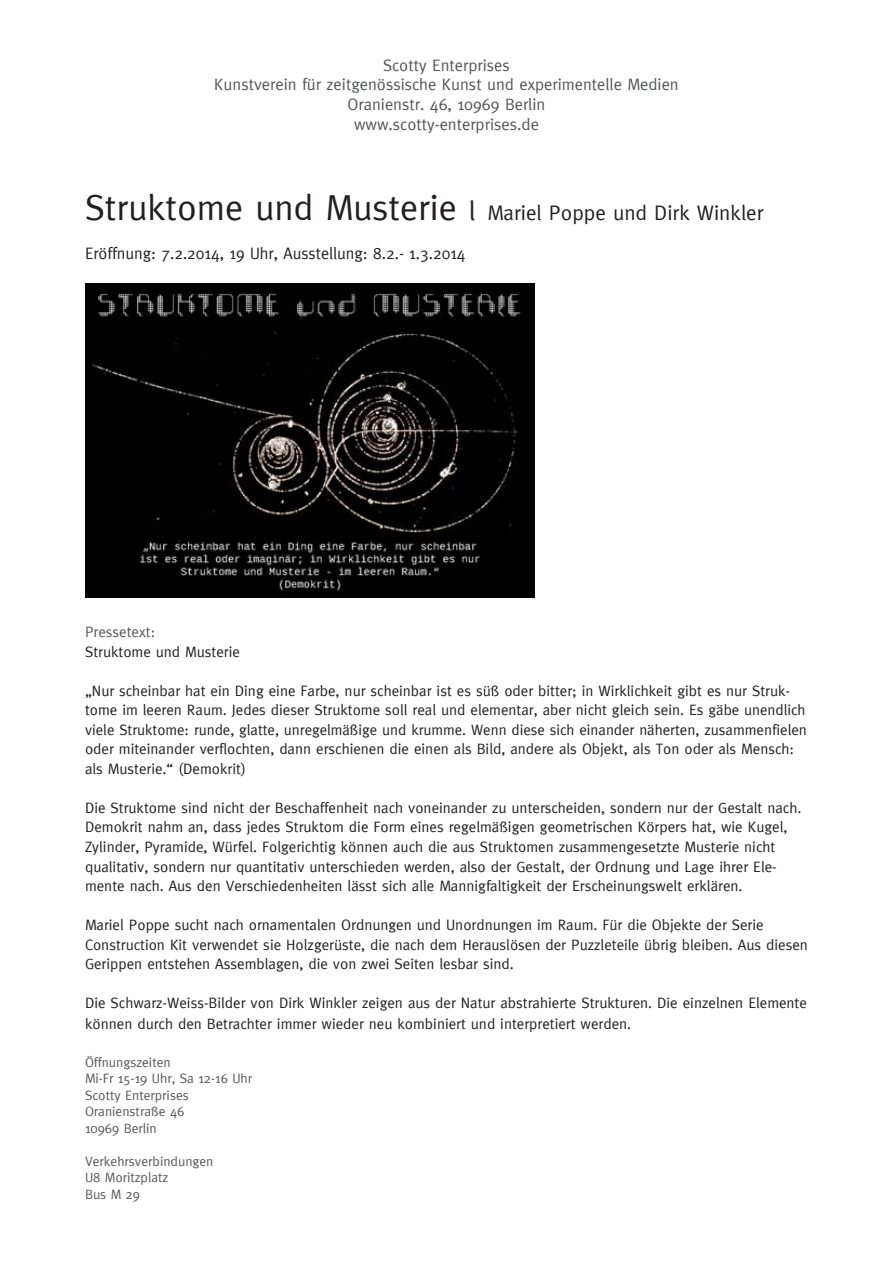
<style>
.page{position:relative;width:893px;height:1263px;background:#fff}
.page>*{position:absolute;margin:0;border:0;box-sizing:border-box;transform-origin:0 0}
.t1{font:21px "Meta Normal";color:#231f20}
.t2{font:16.5px/19.8px "Meta Normal";color:#545557;text-align:center}
.t3{font:16.5px "Meta Normal";color:#231f20}
.t4{font:15px/19.5px "Meta Normal";color:#231f20}
.t5{font:15px "Meta Normal";color:#57585a}
.t6{font:13.5px/16.5px "Meta Normal";color:#57585a}
.s1{font-size:36px}
.s2{font-size:27px}
</style>
<div class="page">
<img style="left:85px;top:284px;width:449px;height:313px">
<p class="t2" style="left:214px;top:55px;width:466px">Scotty Enterprises<br>Kunstverein für zeitgenössische Kunst und experimentelle Medien Oranienstr. 46, 10969 Berlin<br>www.scotty-enterprises.de</p>
<h1 class="t1" style="left:85px;top:201px;width:680px"><span class="s1">Struktome und Musterie</span> <span class="s2">l</span> Mariel Poppe und Dirk Winkler</h1>
<p class="t3" style="left:85px;top:244px;width:382px">Eröffnung: 7.2.2014, 19 Uhr, Ausstellung: 8.2.- 1.3.2014</p>
<p class="t5" style="left:85px;top:624px;width:72px">Pressetext:</p>
<p class="t4" style="left:85px;top:642px;width:156px">Struktome und Musterie</p>
<p class="t4" style="left:85px;top:681px;width:723px">„Nur scheinbar hat ein Ding eine Farbe, nur scheinbar ist es süß oder bitter; in Wirklichkeit gibt es nur Struk&shy;tome im leeren Raum. Jedes dieser Struktome soll real und elementar, aber nicht gleich sein. Es gäbe unendlich viele Struktome: runde, glatte, unregelmäßige und krumme. Wenn diese sich einander näherten, zusammenfielen oder miteinander verflochten, dann erschienen die einen als Bild, andere als Objekt, als Ton oder als Mensch: als Musterie.“ (Demokrit)</p>
<p class="t4" style="left:85px;top:798px;width:718px">Die Struktome sind nicht der Beschaffenheit nach voneinander zu unterscheiden, sondern nur der Gestalt nach.<br>Demokrit nahm an, dass jedes Struktom die Form eines regelmäßigen geometrischen Körpers hat, wie Kugel, Zylinder, Pyramide, Würfel. Folgerichtig können auch die aus Struktomen zusammengesetzte Musterie nicht qualitativ, sondern nur quantitativ unterschieden werden, also der Gestalt, der Ordnung und Lage ihrer Ele&shy;mente nach. Aus den Verschiedenheiten lässt sich alle Mannigfaltigkeit der Erscheinungswelt erklären.</p>
<p class="t4" style="left:85px;top:915px;width:724px">Mariel Poppe sucht nach ornamentalen Ordnungen und Unordnungen im Raum. Für die Objekte der Serie<br>Construction Kit verwendet sie Holzgerüste, die nach dem Herauslösen der Puzzleteile übrig bleiben. Aus diesen<br>Gerippen entstehen Assemblagen, die von zwei Seiten lesbar sind.</p>
<p class="t4" style="left:85px;top:992px;width:723px;line-height:21px">Die Schwarz-Weiss-Bilder von Dirk Winkler zeigen aus der Natur abstrahierte Strukturen. Die einzelnen Elemente können durch den Betrachter immer wieder neu kombiniert und interpretiert werden.</p>
<p class="t6" style="left:85px;top:1053px;width:169px">Öffnungszeiten<br>Mi-Fr 15-19 Uhr, Sa 12-16 Uhr<br>Scotty Enterprises<br>Oranienstraße 46<br>10969 Berlin</p>
<p class="t6" style="left:85px;top:1152px;width:130px">Verkehrsverbindungen<br>U8 Moritzplatz<br>Bus M 29</p>
</div>
